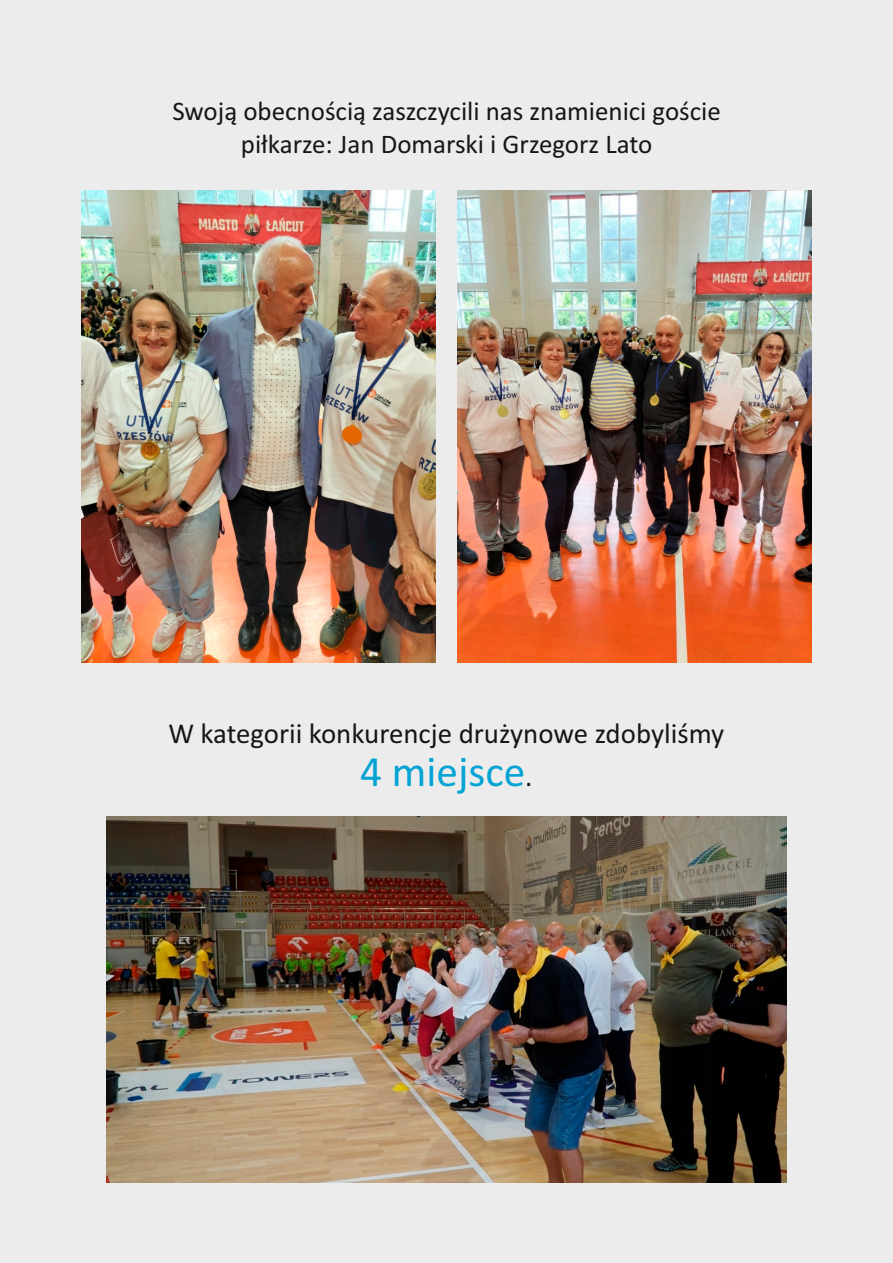
<style>
.page{position:relative;width:893px;height:1263px;background:#ececec}
.page>*{position:absolute;margin:0;border:0;box-sizing:border-box;transform-origin:0 0}
.t1{font:43.35px "Calibri";color:#00a3d4}
.t2{font:28.8px "Calibri";color:#151616}
.t3{font:27px/33px "Calibri";color:#151616;text-align:center}
.s1{font-size:28.8px;color:#151616}
</style>
<div class="page">
<img style="left:81px;top:190px;width:354px;height:472px">
<img style="left:458px;top:190px;width:354px;height:472px">
<img style="left:106px;top:817px;width:681px;height:365px">
<p class="t3" style="left:172px;top:96px;width:550px">Swoją obecnością zaszczycili nas znamienici goście piłkarze: Jan Domarski i Grzegorz Lato</p>
<p class="t2" style="left:168px;top:722px;width:557px">W kategorii konkurencje drużynowe zdobyliśmy</p>
<h1 class="t1" style="left:360px;top:754px;width:174px">4 miejsce<span class="s1">.</span></h1>
</div>
